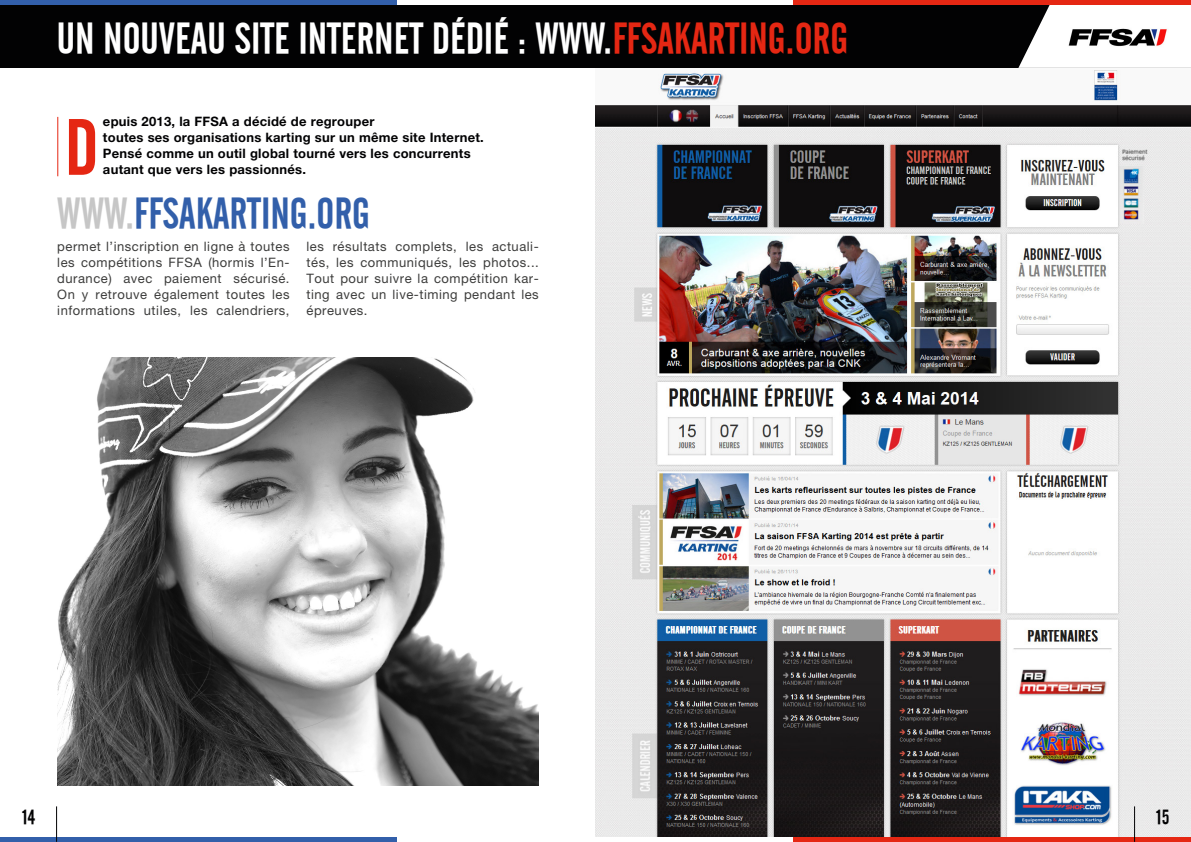
<style>
.page{position:relative;width:1191px;height:842px;background:#fff}
.page>*{position:absolute;margin:0;border:0;box-sizing:border-box;transform-origin:0 0}
.t1{font:79px "Cafeta";color:#e52713}
.t2{font:42.5px "Cafeta";color:#fff}
.t3{font:42.5px "Cafeta";color:#325faa}
.t4{font:20px "Cafeta";color:#020203}
.t5{font:13px/16px "Helvetica Neue LT Pro";letter-spacing:.04em;color:#3c3c3b;text-align:justify}
.t6{font:700 13px/16px "Helvetica Neue LT Pro";letter-spacing:.02em;color:#020203}
.s1{color:#e52713}
.s2{color:#c6c6c6}
</style>
<div class="page">
<img style="left:595px;top:70px;width:596px;height:767px">
<div style="left:0;top:0;width:1191px;height:68px;background:#020203"></div>
<div style="left:0;top:837px;width:397px;height:5px;background:#325faa"></div>
<div style="left:793px;top:837px;width:398px;height:5px;background:#e52713"></div>
<hr style="left:56px;top:806px;width:1px;height:36px;background:#020203">
<hr style="left:1134px;top:806px;width:1px;height:36px;background:#020203">
<svg style="left:1018px;top:4px;width:173px;height:64px;background:#dedada"></svg>
<hr style="left:0;top:0;width:397px;height:4px;background:#325faa">
<hr style="left:397px;top:0;width:396px;height:4px;background:#fff">
<hr style="left:793px;top:0;width:398px;height:4px;background:#e52713">
<img style="left:1063px;top:23px;width:111px;height:27px">
<hr style="left:57px;top:117px;width:1px;height:59px;background:#e52713">
<img style="left:57px;top:357px;width:482px;height:428px">
<h2 class="t2" style="left:57px;top:15px;width:792px">UN NOUVEAU SITE INTERNET DÉDIÉ : WWW.<span class="s1">FFSAKARTING.ORG</span></h2>
<p class="t6" style="left:103px;top:113px;width:382px">epuis 2013, la FFSA a décidé de regrouper<br>toutes ses organisations karting sur un même site Internet.<br>Pensé comme un outil global tourné vers les concurrents</p>
<h1 class="t1" style="left:64px;top:103px;width:35px">D</h1>
<p class="t6" style="left:103px;top:161px;width:205px">autant que vers les passionnés.</p>
<h2 class="t3" style="left:57px;top:190px;width:314px"><span class="s2">WWW.</span>FFSAKARTING.ORG</h2>
<p class="t5" style="left:57px;top:239px;width:234px">permet l’inscription en ligne à toutes les compétitions FFSA (hormis l’En&shy;durance) avec paiement sécurisé.<br>On y retrouve également toutes les informations utiles, les calendriers,</p>
<p class="t5" style="left:306px;top:239px;width:234px">les résultats complets, les actuali&shy;tés, les communiqués, les photos...<br>Tout pour suivre la compétition kar&shy;ting avec un live-timing pendant les épreuves.</p>
<h3 class="t4" style="left:22px;top:806px;width:15px">14</h3>
<h3 class="t4" style="left:1156px;top:806px;width:14px">15</h3>
</div>
